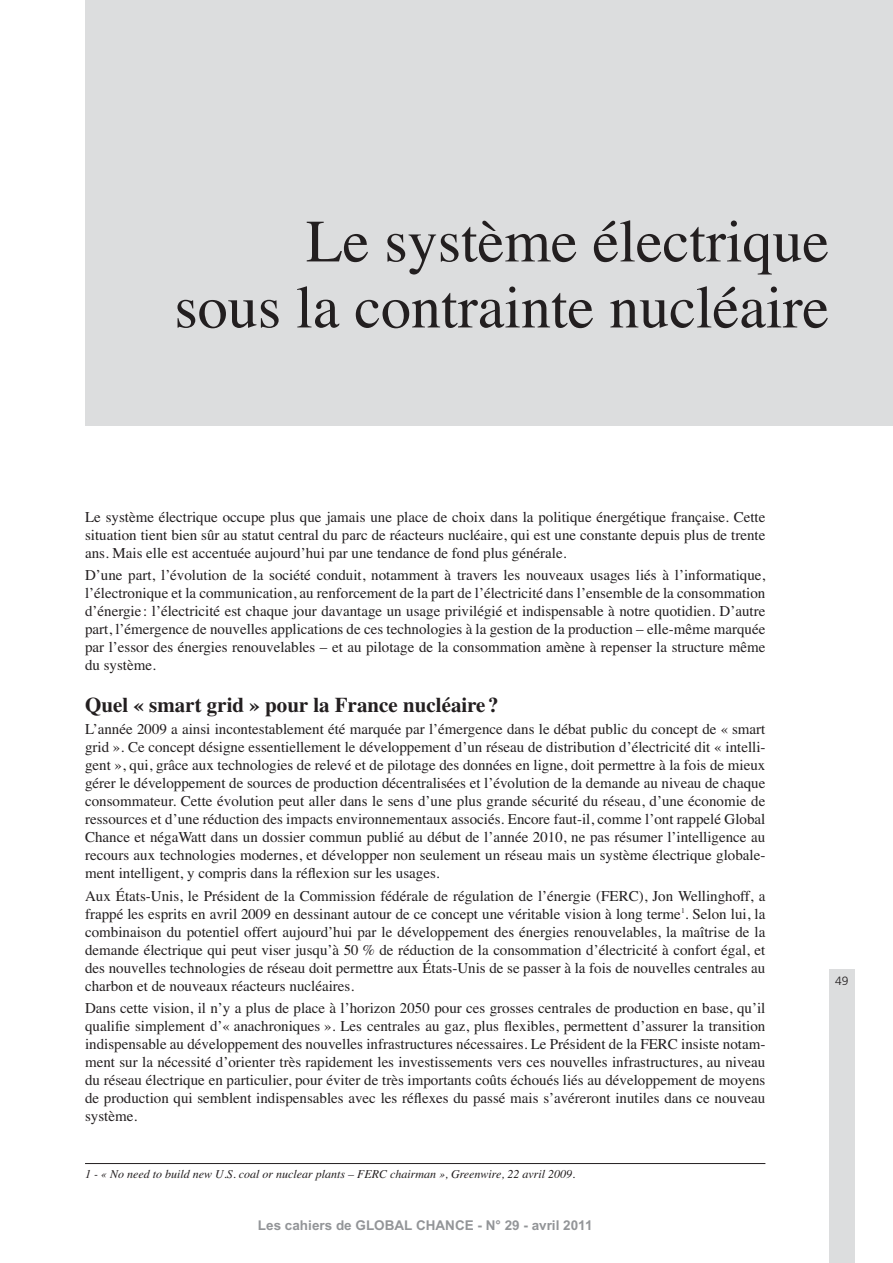
<style>
.page{position:relative;width:893px;height:1263px;background:#fff}
.page>*{position:absolute;margin:0;border:0;box-sizing:border-box;transform-origin:0 0}
.t1{font:60px/66px "Times";color:#231f20;text-align:right}
.t2{font:700 21px "Times";color:#231f20}
.t3{font:15px/18px "Times";color:#231f20;text-align:justify}
.t4{font:700 13.5px "Arial";color:#939598}
.t5{font:italic 12px "Times";color:#231f20}
.t6{font:300 12px "Frutiger";color:#231f20}
</style>
<div class="page">
<div style="left:829px;top:969px;width:26px;height:294px;background:#dcddde"></div>
<hr style="left:85px;top:1163px;width:680px;height:1px;background:#231f20">
<div style="left:85px;top:0;width:808px;height:425px;background:#dcddde"></div>
<p class="t1" style="left:174px;top:214px;width:656px">Le système électrique<br>sous la contrainte nucléaire</p>
<p class="t3" style="left:85px;top:509px;width:682px">Le système électrique occupe plus que jamais une place de choix dans la politique énergétique française. Cette situation tient bien sûr au statut central du parc de réacteurs nucléaire, qui est une constante depuis plus de trente ans. Mais elle est accentuée aujourd’hui par une tendance de fond plus générale.</p>
<p class="t3" style="left:85px;top:567px;width:682px">D’une part, l’évolution de la société conduit, notamment à travers les nouveaux usages liés à l’informatique, l’électronique et la communication, au renforcement de la part de l’électricité dans l’ensemble de la consommation d’énergie : l’électricité est chaque jour davantage un usage privilégié et indispensable à notre quotidien. D’autre part, l’émergence de nouvelles applications de ces technologies à la gestion de la production – elle-même marquée par l’essor des énergies renouvelables – et au pilotage de la consommation amène à repenser la structure même du système.</p>
<p class="t2" style="left:85px;top:697px;width:415px">Quel « smart grid » pour la France nucléaire ?</p>
<p class="t3" style="left:85px;top:722px;width:682px">L’année 2009 a ainsi incontestablement été marquée par l’émergence dans le débat public du concept de « smart grid ». Ce concept désigne essentiellement le développement d’un réseau de distribution d’électricité dit « intelli&shy;gent », qui, grâce aux technologies de relevé et de pilotage des données en ligne, doit permettre à la fois de mieux gérer le développement de sources de production décentralisées et l’évolution de la demande au niveau de chaque consommateur. Cette évolution peut aller dans le sens d’une plus grande sécurité du réseau, d’une économie de ressources et d’une réduction des impacts environnementaux associés. Encore faut-il, comme l’ont rappelé Global Chance et négaWatt dans un dossier commun publié au début de l’année 2010, ne pas résumer l’intelligence au recours aux technologies modernes, et développer non seulement un réseau mais un système électrique globale&shy;ment intelligent, y compris dans la réflexion sur les usages.</p>
<p class="t3" style="left:85px;top:888px;width:682px">Aux États-Unis, le Président de la Commission fédérale de régulation de l’énergie (FERC), Jon Wellinghoff, a frappé les esprits en avril 2009 en dessinant autour de ce concept une véritable vision à long terme<sup>1</sup>. Selon lui, la combinaison du potentiel offert aujourd’hui par le développement des énergies renouvelables, la maîtrise de la demande électrique qui peut viser jusqu’à 50 % de réduction de la consommation d’électricité à confort égal, et des nouvelles technologies de réseau doit permettre aux États-Unis de se passer à la fois de nouvelles centrales au charbon et de nouveaux réacteurs nucléaires.</p>
<p class="t3" style="left:85px;top:1000px;width:682px">Dans cette vision, il n’y a plus de place à l’horizon 2050 pour ces grosses centrales de production en base, qu’il qualifie simplement d’« anachroniques ». Les centrales au gaz, plus flexibles, permettent d’assurer la transition indispensable au développement des nouvelles infrastructures nécessaires. Le Président de la FERC insiste notam&shy;ment sur la nécessité d’orienter très rapidement les investissements vers ces nouvelles infrastructures, au niveau du réseau électrique en particulier, pour éviter de très importants coûts échoués liés au développement de moyens de production qui semblent indispensables avec les réflexes du passé mais s’avéreront inutiles dans ce nouveau système.</p>
<p class="t5" style="left:85px;top:1169px;width:492px">1 - « No need to build new U.S. coal or nuclear plants – FERC chairman », Greenwire, 22 avril 2009.</p>
<p class="t4" style="left:258px;top:1218px;width:336px">Les cahiers de GLOBAL CHANCE - N° 29 - avril 2011</p>
<p class="t6" style="left:835px;top:976px;width:15px">49</p>
</div>
